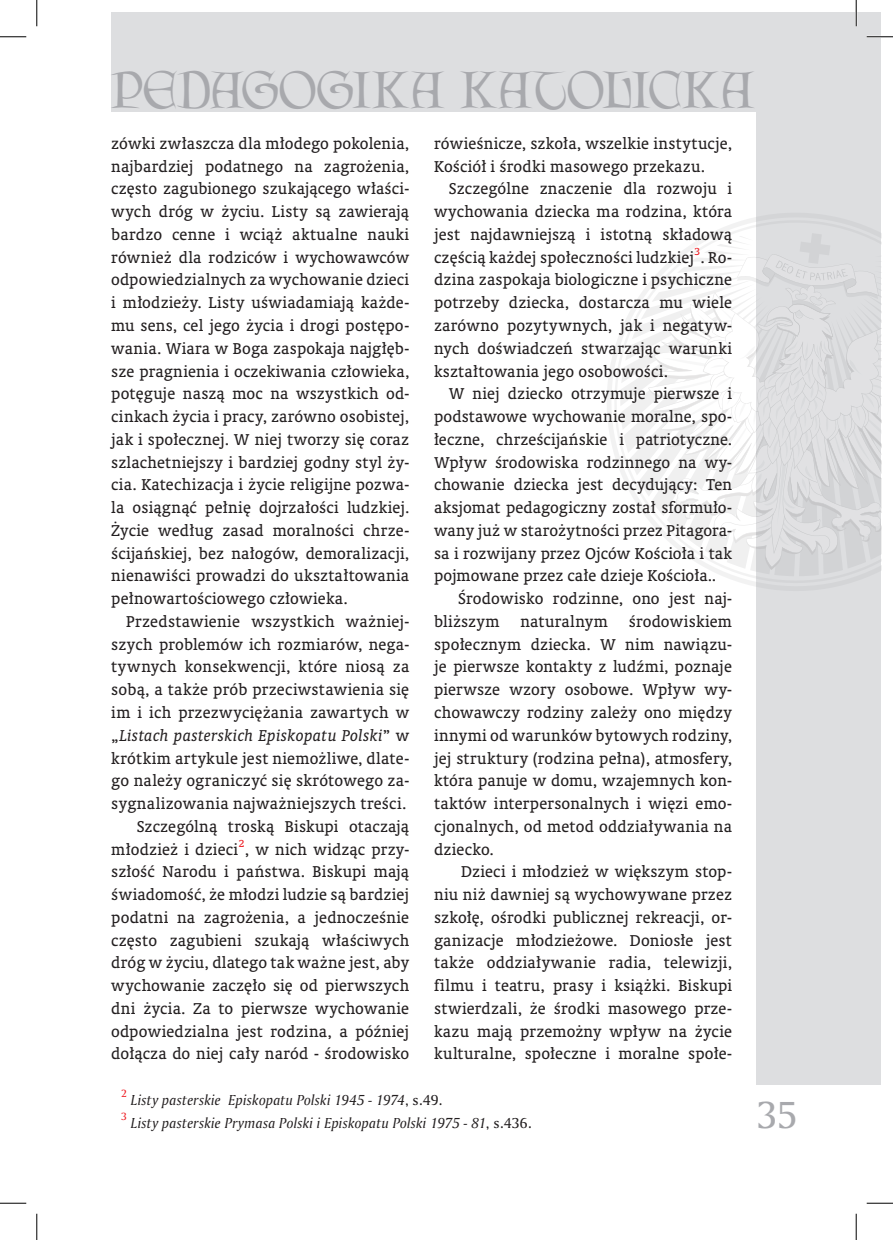
<style>
.page{position:relative;width:893px;height:1240px;background:#fff}
.page>*{position:absolute;margin:0;border:0;box-sizing:border-box;transform-origin:0 0}
.art-TEKST{font:46.55px "Lettergical PL";letter-spacing:-.005em;color:#a8a9ad}
.pagina-strony{font:36.75px "Amerigo PL";color:#a8a9ad}
.art-TEKST-2{font:15.75px/22.8px "Oranda PL";letter-spacing:.01em;color:#231f20;text-align:justify}
.art-TEKST-3{font:15.75px "Oranda PL";letter-spacing:.03em;color:#231f20}
.art-przypis{font:italic 14px "Amerigo PL";letter-spacing:.01em;color:#231f20}
.art-TEKST-4{font:10.15px "Oranda PL";color:#ee1d23}
.art-przypis-2{font:10.15px "Amerigo PL";color:#ee1d23}
.s1{font-style:italic}
.s2{font-style:normal}
</style>
<div class="page">
<div style="left:756px;top:12px;width:124px;height:1071px;background:#dddee0"></div>
<div style="left:111px;top:12px;width:769px;height:99px;background:#dddee0"></div>
<svg style="left:607px;top:217px;width:149px;height:369px"></svg>
<svg style="left:620px;top:233px;width:261px;height:343px"></svg>
<hr style="left:866px;top:36px;width:26px;height:2px;background:#fff">
<hr style="left:854px;top:0;width:2px;height:26px;background:#fff">
<svg style="left:0;top:36px;width:26px;height:1px"></svg>
<svg style="left:866px;top:36px;width:26px;height:1px"></svg>
<svg style="left:0;top:1202px;width:26px;height:1px"></svg>
<svg style="left:866px;top:1202px;width:26px;height:1px"></svg>
<svg style="left:36px;top:0;width:1px;height:26px"></svg>
<svg style="left:36px;top:1213px;width:1px;height:26px"></svg>
<svg style="left:855px;top:0;width:1px;height:26px"></svg>
<svg style="left:855px;top:1213px;width:1px;height:26px"></svg>
<p class="art-TEKST" style="left:111px;top:61px;width:644px">PEDAGOGIKA KATOLICKA</p>
<p class="art-TEKST-2" style="left:111px;top:132px;width:299px">zówki zwłaszcza dla młodego pokolenia, najbardziej podatnego na zagrożenia, często zagubionego szukającego właści&shy;wych dróg w życiu. Listy są zawierają bardzo cenne i wciąż aktualne nauki również dla rodziców i wychowawców odpowiedzialnych za wychowanie dzieci i młodzieży. Listy uświadamiają każde&shy;mu sens, cel jego życia i drogi postępo&shy;wania. Wiara w Boga zaspokaja najgłęb&shy;sze pragnienia i oczekiwania człowieka, potęguje naszą moc na wszystkich od&shy;cinkach życia i pracy, zarówno osobistej, jak i społecznej. W niej tworzy się coraz szlachetniejszy i bardziej godny styl ży&shy;cia. Katechizacja i życie religijne pozwa&shy;la osiągnąć pełnię dojrzałości ludzkiej.<br>Życie według zasad moralności chrze&shy;ścijańskiej, bez nałogów, demoralizacji, nienawiści prowadzi do ukształtowania pełnowartościowego człowieka.</p>
<p class="art-TEKST-2" style="left:111px;top:609px;width:299px;text-indent:15px">Przedstawienie wszystkich ważniej&shy;szych problemów ich rozmiarów, nega&shy;tywnych konsekwencji, które niosą za sobą, a także prób przeciwstawienia się im i ich przezwyciężania zawartych w „<span class="s1">Listach pasterskich Episkopatu Polski</span>” w krótkim artykule jest niemożliwe, dlate&shy;go należy ograniczyć się skrótowego za&shy;sygnalizowania najważniejszych treści.</p>
<p class="art-TEKST-2" style="left:111px;top:814px;width:299px;text-align:right">Szczególną troską Biskupi otaczają młodzież i dzieci , w nich widząc przy-</p>
<p class="art-TEKST-4" style="left:238px;top:836px;width:7px">2</p>
<p class="art-TEKST-2" style="left:111px;top:860px;width:299px">szłość Narodu i państwa. Biskupi mają świadomość, że młodzi ludzie są bardziej podatni na zagrożenia, a jednocześnie często zagubieni szukają właściwych dróg w życiu, dlatego tak ważne jest, aby wychowanie zaczęło się od pierwszych dni życia. Za to pierwsze wychowanie odpowiedzialna jest rodzina, a później dołącza do niej cały naród - środowisko</p>
<p class="art-TEKST-2" style="left:434px;top:132px;width:299px">rówieśnicze, szkoła, wszelkie instytucje,<br>Kościół i środki masowego przekazu.</p>
<p class="art-TEKST-2" style="left:434px;top:177px;width:299px;text-indent:15px">Szczególne znaczenie dla rozwoju i wychowania dziecka ma rodzina, która jest najdawniejszą i istotną składową częścią każdej społeczności ludzkiej . Ro-</p>
<p class="art-TEKST-4" style="left:694px;top:245px;width:7px">3</p>
<p class="art-TEKST-2" style="left:434px;top:268px;width:299px">dzina zaspokaja biologiczne i psychiczne potrzeby dziecka, dostarcza mu wiele zarówno pozytywnych, jak i negatyw&shy;nych doświadczeń stwarzając warunki kształtowania jego osobowości.</p>
<p class="art-TEKST-2" style="left:434px;top:382px;width:299px;text-indent:15px">W niej dziecko otrzymuje pierwsze i podstawowe wychowanie moralne, spo&shy;łeczne, chrześcijańskie i patriotyczne.<br>Wpływ środowiska rodzinnego na wy&shy;chowanie dziecka jest decydujący: Ten aksjomat pedagogiczny został sformuło&shy;wany już w starożytności przez Pitagora&shy;sa i rozwijany przez Ojców Kościoła i tak pojmowane przez całe dzieje Kościoła..</p>
<p class="art-TEKST-2" style="left:434px;top:587px;width:299px;text-indent:24px">Środowisko rodzinne, ono jest naj&shy;bliższym</p>
<p class="art-TEKST-2" style="left:434px;top:609px;width:299px;text-indent:195px">środowiskiem społecznym dziecka. W nim nawiązu&shy;je pierwsze kontakty z ludźmi, poznaje pierwsze wzory osobowe. Wpływ wy&shy;chowawczy rodziny zależy ono między innymi od warunków bytowych rodziny, jej struktury (rodzina pełna), atmosfery, która panuje w domu, wzajemnych kon&shy;taktów interpersonalnych i więzi emo&shy;cjonalnych, od metod oddziaływania na dziecko.</p>
<p class="art-TEKST-2" style="left:434px;top:860px;width:299px;text-indent:27px">Dzieci i młodzież w większym stop&shy;niu niż dawniej są wychowywane przez szkołę, ośrodki publicznej rekreacji, or&shy;ganizacje młodzieżowe. Doniosłe jest także oddziaływanie radia, telewizji, filmu i teatru, prasy i książki. Biskupi stwierdzali, że środki masowego prze&shy;kazu mają przemożny wpływ na życie kulturalne, społeczne i moralne społe-</p>
<p class="art-TEKST-3" style="left:520px;top:611px;width:89px">naturalnym</p>
<p class="art-przypis-2" style="left:121px;top:1086px;width:7px">2</p>
<p class="art-przypis" style="left:131px;top:1090px;width:313px">Listy pasterskie Episkopatu Polski 1945 - 1974<span class="s2">, s.49.</span></p>
<p class="art-przypis-2" style="left:121px;top:1109px;width:7px">3</p>
<p class="art-przypis" style="left:131px;top:1113px;width:402px">Listy pasterskie Prymasa Polski i Episkopatu Polski 1975 - 81<span class="s2">, s.436.</span></p>
<p class="pagina-strony" style="left:756px;top:1089px;width:42px">35</p>
</div>
